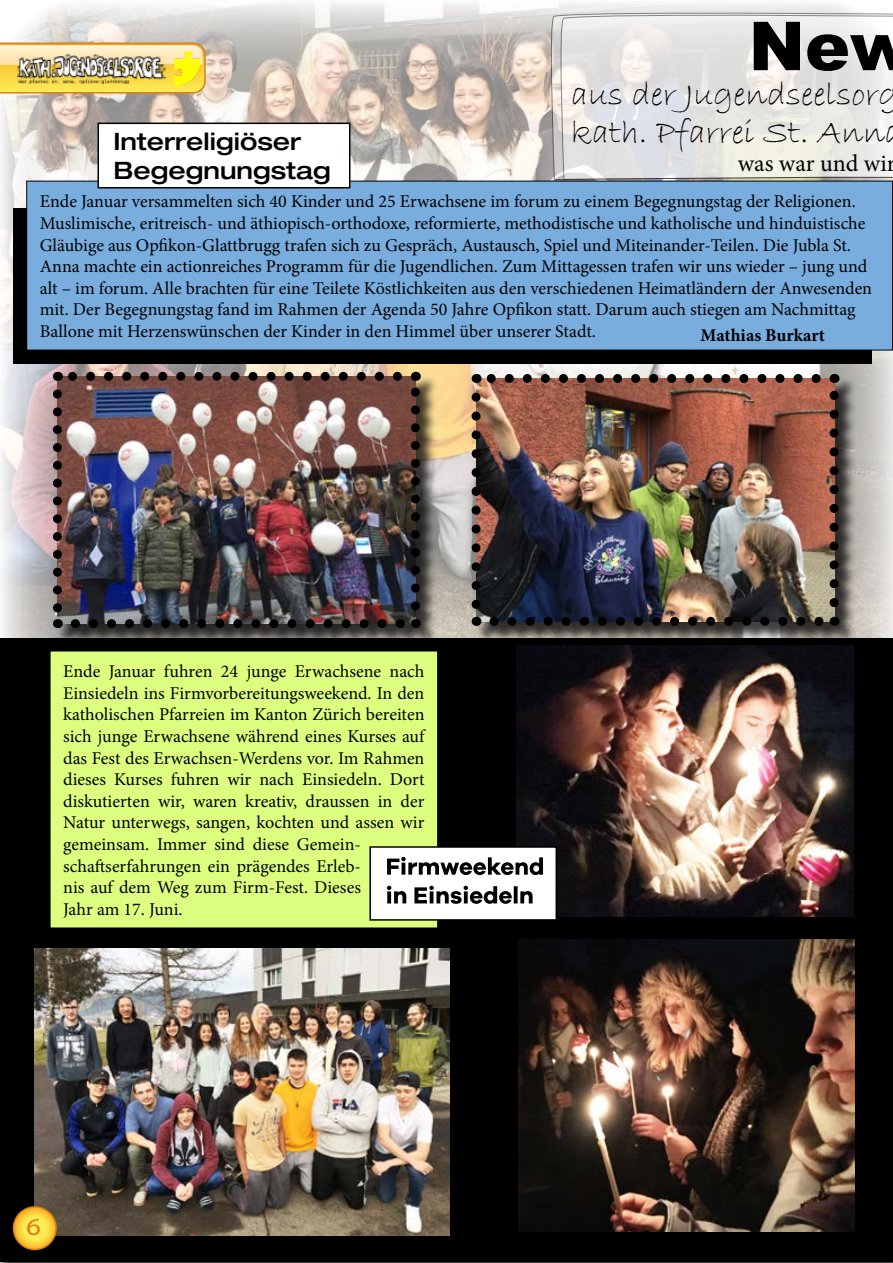
<style>
.page{position:relative;width:893px;height:1263px;background:#fff}
.page>*{position:absolute;margin:0;border:0;box-sizing:border-box;transform-origin:0 0}
.t1{font:900 67.5px "Arial";color:#000}
.t2{font:34.5px/37.5px "Bradley Hand ITC";color:#000}
.t3{font:27px "Myriad Pro";color:#d88219;scale:1.11 1}
.t4{font:500 expanded 24px/28.8px "Helvetica Neue LT Std";color:#000}
.t5{font:24px "Minion Pro";color:#000}
.t6{font:18px/21.6px "Minion Pro";color:#000}
.t7{font:700 18px "Minion Pro";color:#000}
</style>
<div class="page">
<img style="left:0;top:3px;width:893px;height:637px">
<div style="left:0;top:639px;width:892px;height:623px;background:#000"></div>
<svg style="left:0;top:43px;width:206px;height:51px;background:#f1cb47"></svg>
<img style="left:0;top:56px;width:203px;height:8px">
<img style="left:0;top:45px;width:203px;height:11px">
<img style="left:519px;top:940px;width:336px;height:291px">
<img style="left:517px;top:646px;width:337px;height:270px">
<div style="left:13px;top:208px;width:859px;height:156px;background:#000"></div>
<div style="left:27px;top:181px;width:866px;height:169px;background:#78adde"></div>
<div style="left:55px;top:375px;width:384px;height:272px;background:#000;opacity:.75"></div>
<img style="left:57px;top:376px;width:358px;height:248px">
<svg style="left:75px;top:619px;width:331px;height:9px;background:#2c292a"></svg>
<svg style="left:66px;top:372px;width:331px;height:9px;background:#5f4b44"></svg>
<svg style="left:53px;top:394px;width:9px;height:234px;background:#584542"></svg>
<svg style="left:411px;top:372px;width:9px;height:234px;background:#29221f"></svg>
<div style="left:474px;top:377px;width:383px;height:268px;background:#000;opacity:.75"></div>
<img style="left:476px;top:378px;width:358px;height:243px">
<svg style="left:494px;top:617px;width:331px;height:9px;background:#242324"></svg>
<svg style="left:485px;top:374px;width:331px;height:9px"></svg>
<svg style="left:472px;top:397px;width:9px;height:229px;background:#54453d"></svg>
<svg style="left:830px;top:374px;width:9px;height:229px;background:#49352c"></svg>
<svg style="left:548px;top:10px;width:10px;height:170px;background:#c3bdb9"></svg>
<svg style="left:558px;top:5px;width:335px;height:175px;background:#e5e5e2"></svg>
<div style="left:98px;top:123px;width:252px;height:65px;background:#fff"></div>
<div style="left:97px;top:123px;width:253px;height:65px;border:2px solid #000"></div>
<div style="left:50px;top:651px;width:388px;height:277px;background:#dcff7f"></div>
<div style="left:370px;top:847px;width:186px;height:73px;background:#fff"></div>
<div style="left:369px;top:846px;width:188px;height:75px;border:2px solid #000"></div>
<img style="left:34px;top:948px;width:416px;height:287px">
<svg style="left:14px;top:1207px;width:42px;height:42px"></svg>
<div style="left:13px;top:1206px;width:44px;height:44px;border:2px solid #d88219;border-radius:50%"></div>
<svg style="left:387px;top:886px;width:146px;height:18px"></svg>
<svg style="left:387px;top:857px;width:156px;height:18px"></svg>
<img style="left:17px;top:54px;width:149px;height:29px">
<img style="left:174px;top:51px;width:26px;height:34px">
<h3 class="t4" style="left:113px;top:126px;width:219px">Interreligiöser<br>Begegnungstag</h3>
<h1 class="t1" style="left:749px;top:-3px;width:166px">New</h1>
<h2 class="t2" style="left:571px;top:76px;width:332px">aus der Jugendseelsorg kath. Pfarrei St. Anna</h2>
<h3 class="t5" style="left:738px;top:147px;width:160px">was war und wir</h3>
<p class="t6" style="left:40px;top:191px;width:834px">Ende Januar versammelten sich 40 Kinder und 25 Erwachsene im forum zu einem Begegnungstag der Religionen.<br>Muslimische, eritreisch- und äthiopisch-orthodoxe, reformierte, methodistische und katholische und hinduistische Gläubige aus Opfikon-Glattbrugg trafen sich zu Gespräch, Austausch, Spiel und Miteinander-Teilen. Die Jubla St.<br>Anna machte ein actionreiches Programm für die Jugendlichen. Zum Mittagessen trafen wir uns wieder – jung und alt – im forum. Alle brachten für eine Teilete Köstlichkeiten aus den verschiedenen Heimatländern der Anwesenden mit. Der Begegnungstag fand im Rahmen der Agenda 50 Jahre Opfikon statt. Darum auch stiegen am Nachmittag Ballone mit Herzenswünschen der Kinder in den Himmel über unserer Stadt.</p>
<p class="t7" style="left:701px;top:322px;width:126px">Mathias Burkart</p>
<p class="t6" style="left:63px;top:661px;width:363px">Ende Januar fuhren 24 junge Erwachsene nach Einsiedeln ins Firmvorbereitungsweekend. In den katholischen Pfarreien im Kanton Zürich bereiten sich junge Erwachsene während eines Kurses auf das Fest des Erwachsen-Werdens vor. Im Rahmen dieses Kurses fuhren wir nach Einsiedeln. Dort diskutierten wir, waren kreativ, draussen in der Natur unterwegs, sangen, kochten und assen wir gemeinsam. Immer sind diese Gemein&shy;schaftserfahrungen ein prägendes Erleb-<br>nis auf dem Weg zum Firm-Fest. Dieses<br>Jahr am 17. Juni.</p>
<h3 class="t3" style="left:26px;top:1210px;width:16px">6</h3>
</div>
